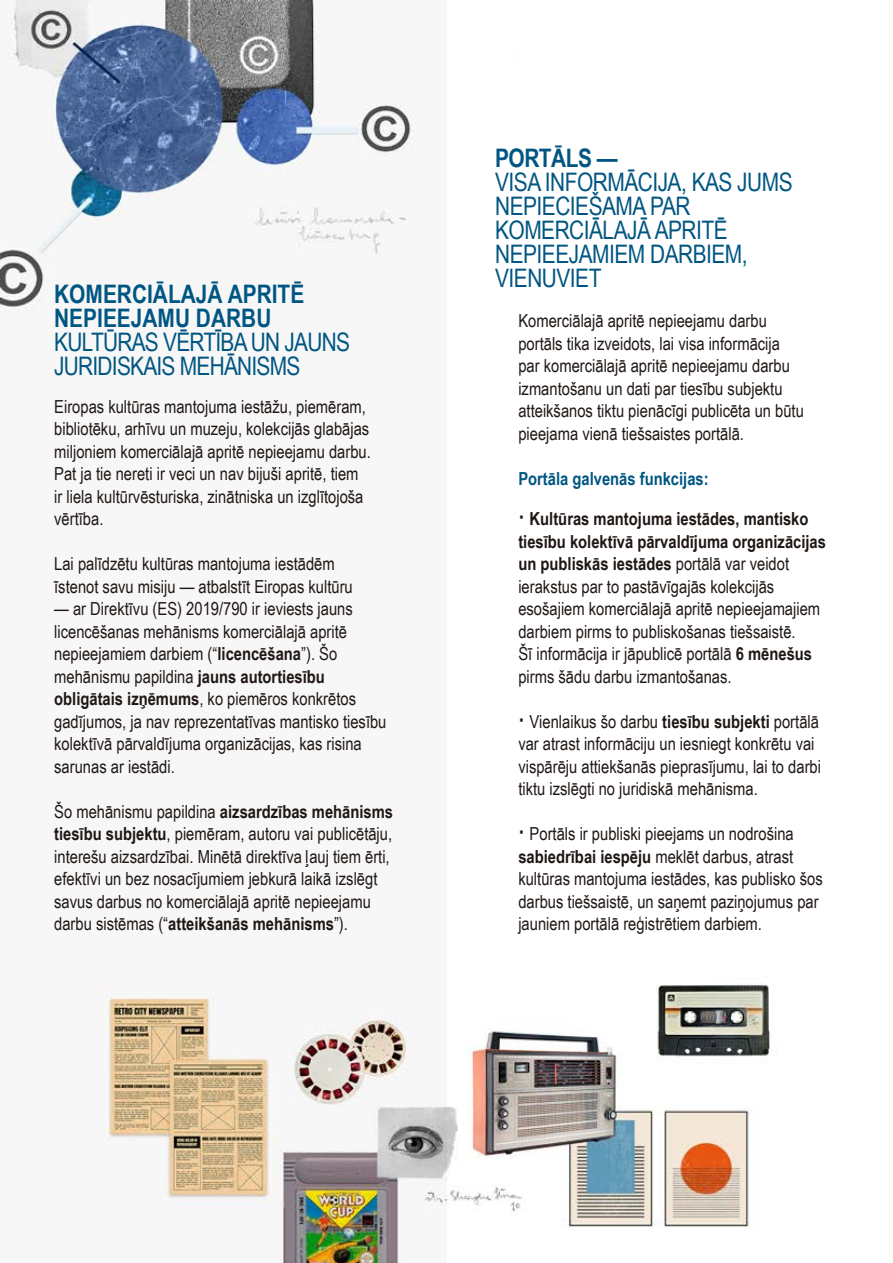
<style>
.page{position:relative;width:893px;height:1263px;background:#fff}
.page>*{position:absolute;margin:0;border:0;box-sizing:border-box;transform-origin:0 0}
.t1{font:25.5px/24px "Arial Narrow";letter-spacing:-.02em;color:#005682}
.t2{font:700 25.5px/24px "Arial Narrow";color:#005682}
.t3{font:700 25.5px "Arial Narrow";letter-spacing:-.02em;color:#005682}
.t4{font:18px/22.5px "Arial Narrow";color:#1f1714}
.t5{font:700 18px "Arial Narrow";color:#005682}
.s1{font-weight:700}
.s2{font-weight:700;font-size:22.5px}
</style>
<div class="page">
<img style="left:446px;top:985px;width:329px;height:243px">
<img style="left:0;top:0;width:446px;height:1263px">
<h1 class="t2" style="left:54px;top:281px;width:252px">KOMERCIĀLAJĀ APRITĒ<br>NEPIEEJAMU DARBU</h1>
<h1 class="t1" style="left:54px;top:330px;width:297px">KULTŪRAS VĒRTĪBA UN JAUNS<br>JURIDISKAIS MEHĀNISMS</h1>
<p class="t4" style="left:54px;top:394px;width:318px">Eiropas kultūras mantojuma iestāžu, piemēram, bibliotēku, arhīvu un muzeju, kolekcijās glabājas miljoniem komerciālajā apritē nepieejamu darbu.<br>Pat ja tie nereti ir veci un nav bijuši apritē, tiem ir liela kultūrvēsturiska, zinātniska un izglītojoša vērtība.</p>
<p class="t4" style="left:54px;top:552px;width:300px">Lai palīdzētu kultūras mantojuma iestādēm īstenot savu misiju — atbalstīt Eiropas kultūru</p>
<p class="t4" style="left:54px;top:597px;width:334px">— ar Direktīvu (ES) 2019/790 ir ieviests jauns licencēšanas mehānisms komerciālajā apritē nepieejamiem darbiem (“<span class="s1">licencēšana</span>”). Šo mehānismu papildina <span class="s1">jauns autortiesību obligātais izņēmums</span>, ko piemēros konkrētos gadījumos, ja nav reprezentatīvas mantisko tiesību kolektīvā pārvaldījuma organizācijas, kas risina sarunas ar iestādi.</p>
<p class="t4" style="left:54px;top:799px;width:340px">Šo mehānismu papildina <span class="s1">aizsardzības mehānisms tiesību subjektu</span>, piemēram, autoru vai publicētāju, interešu aizsardzībai. Minētā direktīva ļauj tiem ērti, efektīvi un bez nosacījumiem jebkurā laikā izslēgt savus darbus no komerciālajā apritē nepieejamu darbu sistēmas (“<span class="s1">atteikšanās mehānisms</span>”).</p>
<h1 class="t3" style="left:495px;top:139px;width:124px">PORTĀLS —</h1>
<h1 class="t1" style="left:495px;top:169px;width:299px">VISA INFORMĀCIJA, KAS JUMS<br>NEPIECIEŠAMA PAR<br>KOMERCIĀLAJĀ APRITĒ<br>NEPIEEJAMIEM DARBIEM,<br>VIENUVIET</h1>
<p class="t4" style="left:518px;top:309px;width:287px">Komerciālajā apritē nepieejamu darbu portāls tika izveidots, lai visa informācija par komerciālajā apritē nepieejamu darbu izmantošanu un dati par tiesību subjektu atteikšanos tiktu pienācīgi publicēta un būtu pieejama vienā tiešsaistes portālā.</p>
<p class="t5" style="left:518px;top:465px;width:192px">Portāla galvenās funkcijas:</p>
<p class="t4" style="left:518px;top:507px;width:309px"><span class="s2">·</span> <span class="s1">Kultūras mantojuma iestādes, mantisko tiesību kolektīvā pārvaldījuma organizācijas un publiskās iestādes</span> portālā var veidot ierakstus par to pastāvīgajās kolekcijās esošajiem komerciālajā apritē nepieejamajiem darbiem pirms to publiskošanas tiešsaistē.<br>Šī informācija ir jāpublicē portālā <span class="s1">6 mēnešus </span>pirms šādu darbu izmantošanas.</p>
<p class="t4" style="left:518px;top:709px;width:304px"><span class="s2">·</span> Vienlaikus šo darbu <span class="s1">tiesību subjekti</span> portālā var atrast informāciju un iesniegt konkrētu vai vispārēju attiekšanās pieprasījumu, lai to darbi tiktu izslēgti no juridiskā mehānisma.</p>
<p class="t4" style="left:518px;top:822px;width:306px"><span class="s2">·</span> Portāls ir publiski pieejams un nodrošina <span class="s1">sabiedrībai iespēju</span> meklēt darbus, atrast kultūras mantojuma iestādes, kas publisko šos darbus tiešsaistē, un saņemt paziņojumus par jauniem portālā reģistrētiem darbiem.</p>
</div>
